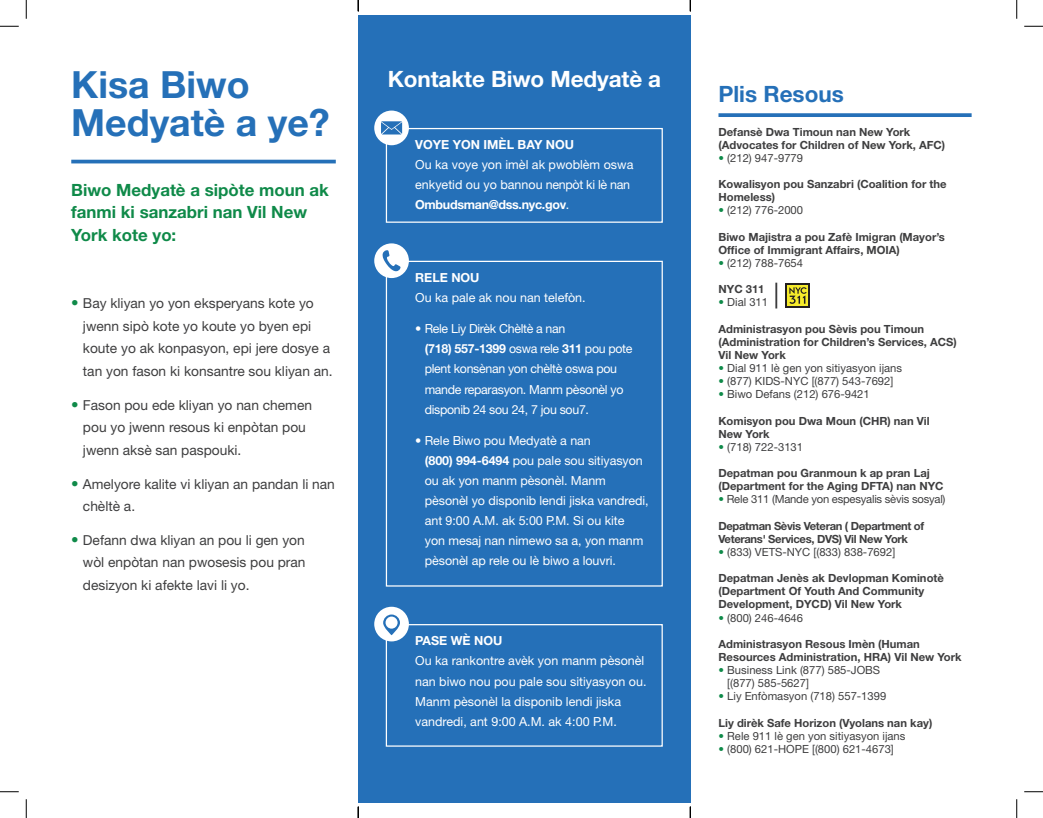
<style>
.page{position:relative;width:1043px;height:818px;background:#fff}
.page>*{position:absolute;margin:0;border:0;box-sizing:border-box;transform-origin:0 0}
.t1{font:700 37.5px/37.5px "Helvetica Neue LT Std";color:#2570b8}
.t2{font:700 22.5px "Helvetica Neue LT Std";letter-spacing:-.005em;color:#fff}
.t3{font:700 22.5px "Helvetica Neue LT Std";color:#2570b8}
.t4{font:700 16.88px/22.5px "Helvetica Neue LT Std";color:#0f8a49}
.t5{font:13.75px/22.5px "Helvetica Neue LT Std";color:#3e3e3f}
.t6{font:12.5px/20px "Helvetica Neue LT Std";letter-spacing:-.005em;color:#fff}
.t7{font:12.5px/20px "Helvetica Neue LT Std";letter-spacing:-.025em;color:#fff}
.t8{font:700 12.5px "Helvetica Neue LT Std";color:#fff}
.t9{font:700 11.25px/13.1px "Helvetica Neue LT Std";color:#3e3e3f}
.t10{font:11.25px/13.1px "Helvetica Neue LT Std";color:#3e3e3f}
.t11{font:700 11.25px/13.1px "Helvetica Neue LT Std";letter-spacing:-.03em;color:#3e3e3f}
.t12{font:11.25px "Helvetica Neue LT Std";letter-spacing:-.02em;color:#3e3e3f}
.s1{font-weight:700}
.s2{font-size:15px;color:#0f8a49}
.s3{color:#0f8a49}
</style>
<div class="page">
<div style="left:358px;top:15px;width:332px;height:787px;background:#2570b8"></div>
<div style="left:785px;top:283px;width:25px;height:25px;background:#231f20"></div>
<div style="left:787px;top:285px;width:21px;height:21px;background:#f6eb2b"></div>
<svg style="left:789px;top:287px;width:17px;height:17px"></svg>
<hr style="left:775px;top:282px;width:2px;height:26px;background:#3e3e3f">
<hr style="left:71px;top:160px;width:265px;height:3px;background:#2570b8">
<svg style="left:718px;top:113px;width:253px;height:4px"></svg>
<div style="left:386px;top:261px;width:277px;height:325px;border:1px solid #fff"></div>
<div style="left:374px;top:243px;width:35px;height:35px;background:#fff;border-radius:50%"></div>
<svg style="left:382px;top:250px;width:18px;height:21px"></svg>
<div style="left:386px;top:128px;width:277px;height:95px;border:1px solid #fff"></div>
<div style="left:374px;top:111px;width:35px;height:34px;background:#fff;border-radius:50%"></div>
<svg style="left:381px;top:121px;width:21px;height:13px"></svg>
<div style="left:386px;top:624px;width:277px;height:122px;border:1px solid #fff"></div>
<div style="left:374px;top:606px;width:35px;height:35px;background:#fff;border-radius:50%"></div>
<svg style="left:383px;top:614px;width:17px;height:21px"></svg>
<svg style="left:0;top:25px;width:19px;height:2px"></svg>
<svg style="left:1024px;top:25px;width:19px;height:2px"></svg>
<svg style="left:0;top:791px;width:19px;height:1px"></svg>
<svg style="left:1024px;top:791px;width:19px;height:1px"></svg>
<svg style="left:25px;top:0;width:2px;height:19px"></svg>
<svg style="left:25px;top:799px;width:2px;height:19px"></svg>
<svg style="left:1016px;top:0;width:1px;height:19px"></svg>
<svg style="left:1016px;top:799px;width:1px;height:19px"></svg>
<svg style="left:357px;top:0;width:2px;height:11px"></svg>
<svg style="left:357px;top:806px;width:2px;height:12px"></svg>
<svg style="left:689px;top:0;width:2px;height:11px"></svg>
<svg style="left:689px;top:806px;width:2px;height:12px"></svg>
<h1 class="t1" style="left:71px;top:65px;width:260px">Kisa Biwo<br>Medyatè a ye?</h1>
<h2 class="t2" style="left:388px;top:65px;width:275px">Kontakte Biwo Medyatè a</h2>
<p class="t8" style="left:415px;top:137px;width:160px">VOYE YON IMÈL BAY NOU</p>
<p class="t6" style="left:415px;top:155px;width:220px">Ou ka voye yon imèl ak pwoblèm oswa enkyetid ou yo bannou nenpòt ki lè nan<br><span class="s1">Ombudsman@dss.nyc.gov</span>.</p>
<h3 class="t4" style="left:71px;top:178px;width:259px">Biwo Medyatè a sipòte moun ak fanmi ki sanzabri nan Vil New<br>York kote yo:</h3>
<p class="t5" style="left:83px;top:292px;width:251px;text-indent:-12px"><span class="s2">•</span> Bay kliyan yo yon eksperyans kote yo jwenn sipò kote yo koute yo byen epi koute yo ak konpasyon, epi jere dosye a tan yon fason ki konsantre sou kliyan an.</p>
<p class="t5" style="left:83px;top:393px;width:230px;text-indent:-12px"><span class="s2">•</span> Fason pou ede kliyan yo nan chemen pou yo jwenn resous ki enpòtan pou jwenn aksè san paspouki.</p>
<p class="t5" style="left:83px;top:472px;width:253px;text-indent:-12px"><span class="s2">•</span> Amelyore kalite vi kliyan an pandan li nan chèltè a.</p>
<p class="t5" style="left:83px;top:528px;width:224px;text-align:justify;text-indent:-12px"><span class="s2">•</span> Defann dwa kliyan an pou li gen yon wòl enpòtan nan pwosesis pou pran desizyon ki afekte lavi li yo.</p>
<p class="t8" style="left:415px;top:270px;width:66px">RELE NOU</p>
<p class="t6" style="left:415px;top:287px;width:172px">Ou ka pale ak nou nan telefòn.</p>
<p class="t7" style="left:425px;top:319px;width:209px;text-indent:-9px">• Rele Liy Dirèk Chèltè a nan<br><span class="s1">(718) 557-1399</span> oswa rele <span class="s1">311</span> pou pote plent konsènan yon chèltè oswa pou mande reparasyon. Manm pèsonèl yo disponib 24 sou 24, 7 jou sou7.</p>
<p class="t6" style="left:425px;top:430px;width:225px;text-indent:-10px">• Rele Biwo pou Medyatè a nan<br><span class="s1">(800) 994-6494</span> pou pale sou sitiyasyon ou ak yon manm pèsonèl. Manm pèsonèl yo disponib lendi jiska vandredi, ant 9:00 A.M. ak 5:00 P.M. Si ou kite<br>yon mesaj nan nimewo sa a, yon manm pèsonèl ap rele ou lè biwo a louvri.</p>
<p class="t8" style="left:415px;top:633px;width:89px">PASE WÈ NOU</p>
<p class="t6" style="left:415px;top:650px;width:233px">Ou ka rankontre avèk yon manm pèsonèl nan biwo nou pou pale sou sitiyasyon ou.<br>Manm pèsonèl la disponib lendi jiska vandredi, ant 9:00 A.M. ak 4:00 P.M.</p>
<h2 class="t3" style="left:718px;top:80px;width:127px">Plis Resous</h2>
<p class="t9" style="left:718px;top:125px;width:228px">Defansè Dwa Timoun nan New York (Advocates for Children of New York, AFC)</p>
<p class="t10" style="left:718px;top:151px;width:86px"><span class="s3">•</span> (212) 947-9779</p>
<p class="t9" style="left:718px;top:177px;width:230px">Kowalisyon pou Sanzabri (Coalition for the<br>Homeless)</p>
<p class="t10" style="left:718px;top:204px;width:86px"><span class="s3">•</span> (212) 776-2000</p>
<p class="t9" style="left:718px;top:230px;width:228px">Biwo Majistra a pou Zafè Imigran (Mayor’s<br>Office of Immigrant Affairs, MOIA)</p>
<p class="t10" style="left:718px;top:256px;width:86px"><span class="s3">•</span> (212) 788-7654</p>
<p class="t9" style="left:718px;top:282px;width:48px">NYC 311</p>
<p class="t10" style="left:718px;top:295px;width:51px"><span class="s3">•</span> Dial 311</p>
<p class="t9" style="left:718px;top:322px;width:240px">Administrasyon pou Sèvis pou Timoun (Administration for Children’s Services, ACS)<br>Vil New York</p>
<p class="t10" style="left:718px;top:361px;width:185px"><span class="s3">•</span> Dial 911 lè gen yon sitiyasyon ijans</p>
<p class="t10" style="left:718px;top:374px;width:176px"><span class="s3">•</span> (877) KIDS-NYC [(877) 543-7692]</p>
<p class="t10" style="left:718px;top:387px;width:153px"><span class="s3">•</span> Biwo Defans (212) 676-9421</p>
<p class="t9" style="left:718px;top:413px;width:213px">Komisyon pou Dwa Moun (CHR) nan Vil<br>New York</p>
<p class="t10" style="left:718px;top:440px;width:86px"><span class="s3">•</span> (718) 722-3131</p>
<p class="t9" style="left:718px;top:466px;width:227px">Depatman pou Granmoun k ap pran Laj (Department for the Aging DFTA) nan NYC</p>
<p class="t12" style="left:718px;top:492px;width:228px"><span class="s3">•</span> Rele 311 (Mande yon espesyalis sèvis sosyal)</p>
<p class="t11" style="left:718px;top:518px;width:207px">Depatman Sèvis Veteran ( Department of<br>Veterans' Services, DVS) Vil New York</p>
<p class="t10" style="left:718px;top:545px;width:178px"><span class="s3">•</span> (833) VETS-NYC [(833) 838-7692]</p>
<p class="t9" style="left:718px;top:571px;width:227px">Depatman Jenès ak Devlopman Kominotè (Department Of Youth And Community<br>Development, DYCD) Vil New York</p>
<p class="t10" style="left:718px;top:610px;width:86px"><span class="s3">•</span> (800) 246-4646</p>
<p class="t9" style="left:718px;top:637px;width:245px">Administrasyon Resous Imèn (Human<br>Resources Administration, HRA) Vil New York</p>
<p class="t10" style="left:727px;top:663px;width:154px;text-indent:-9px"><span class="s3">•</span> Business Link (877) 585-JOBS [(877) 585-5627]</p>
<p class="t10" style="left:718px;top:689px;width:169px"><span class="s3">•</span> Liy Enfòmasyon (718) 557-1399</p>
<p class="t9" style="left:718px;top:715px;width:215px">Liy dirèk Safe Horizon (Vyolans nan kay)</p>
<p class="t10" style="left:718px;top:729px;width:188px"><span class="s3">•</span> Rele 911 lè gen yon sitiyasyon ijans</p>
<p class="t10" style="left:718px;top:742px;width:177px"><span class="s3">•</span> (800) 621-HOPE [(800) 621-4673]</p>
</div>
